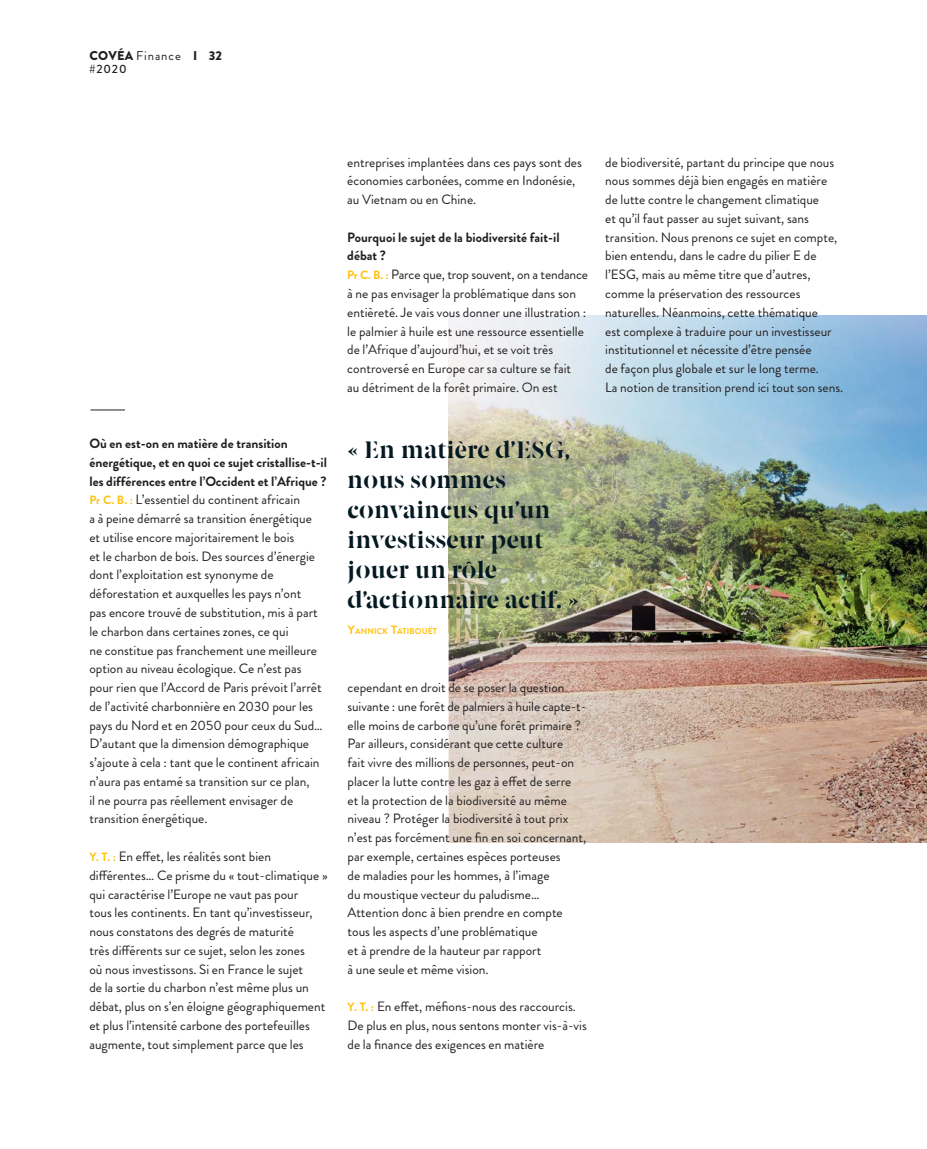
<style>
.page{position:relative;width:927px;height:1149px;background:#fff}
.page>*{position:absolute;margin:0;border:0;box-sizing:border-box;transform-origin:0 0}
.t1{font:700 24px/30px "Berlingske Serif St";letter-spacing:.025em;color:#051922}
.t2{font:13.5px/18.8px "Brandon Grotesque";color:#231f20}
.t3{font:900 12.75px "Brandon Grotesque";letter-spacing:.02em;color:#231f20}
.t4{font:500 12px "Brandon Grotesque";color:#231f20}
.t5{font:700 8.4px "Brandon Grotesque";letter-spacing:.015em;color:#ffc20e}
.s1{font-weight:400}
.s2{font-weight:700}
.s3{font-weight:700;font-size:12px;color:#ffc20e}
.s4{font-size:12px}
</style>
<div class="page">
<img style="left:449px;top:842px;width:478px;height:1px">
<img style="left:449px;top:316px;width:478px;height:526px">
<hr style="left:90px;top:409px;width:35px;height:1px;background:#231f20">
<p class="t3" style="left:89px;top:47px;width:134px">COVÉA <span class="s1">Finance</span> I 32</p>
<p class="t4" style="left:89px;top:60px;width:39px">#2020</p>
<p class="t2" style="left:89px;top:434px;width:239px"><span class="s2">Où en est-on en matière de transition énergétique, et en quoi ce sujet cristallise-t-il les différences entre l’Occident et l’Afrique ?<br></span><span class="s3">Pr C. B. :</span> L’essentiel du continent africain<br>a à peine démarré sa transition énergétique<br>et utilise encore majoritairement le bois<br>et le charbon de bois. Des sources d’énergie dont l’exploitation est synonyme de déforestation et auxquelles les pays n’ont<br>pas encore trouvé de substitution, mis à part le charbon dans certaines zones, ce qui<br>ne constitue pas franchement une meilleure option au niveau écologique. Ce n’est pas pour rien que l’Accord de Paris prévoit l’arrêt de l’activité charbonnière en 2030 pour les pays du Nord et en 2050 pour ceux du Sud… D’autant que la dimension démographique s’ajoute à cela : tant que le continent africain n’aura pas entamé sa transition sur ce plan,<br>il ne pourra pas réellement envisager de transition énergétique.</p>
<p class="t2" style="left:89px;top:846px;width:240px"><span class="s3">Y. T. :</span> En effet, les réalités sont bien différentes… Ce prisme du « tout-climatique » qui caractérise l’Europe ne vaut pas pour<br>tous les continents. En tant qu’investisseur, nous constatons des degrés de maturité<br>très différents sur ce sujet, selon les zones<br>où nous investissons. Si en France le sujet<br>de la sortie du charbon n’est même plus un débat, plus on s’en éloigne géographiquement et plus l’intensité carbone des portefeuilles augmente, tout simplement parce que les</p>
<p class="t2" style="left:347px;top:153px;width:236px">entreprises implantées dans ces pays sont des économies carbonées, comme en Indonésie, au Vietnam ou en Chine.</p>
<p class="t2" style="left:347px;top:228px;width:242px"><span class="s2">Pourquoi le sujet de la biodiversité fait-il débat ?<br></span><span class="s3">Pr C. B. :</span> Parce que, trop souvent, on a tendance à ne pas envisager la problématique dans son entièreté. Je vais vous donner une illustration : le palmier à huile est une ressource essentielle de l’Afrique d’aujourd’hui, et se voit très controversé en Europe car sa culture se fait<br>au détriment de la forêt primaire. On est</p>
<h1 class="t1" style="left:348px;top:434px;width:233px">« En matière d’ESG, nous sommes convaincus qu’un investisseur peut jouer un rôle d’actionnaire actif. »</h1>
<p class="t5" style="left:348px;top:624px;width:91px"><span class="s4">Y</span>ANNICK <span class="s4">T</span>ATIBOUËT</p>
<p class="t2" style="left:605px;top:153px;width:239px">de biodiversité, partant du principe que nous nous sommes déjà bien engagés en matière de lutte contre le changement climatique<br>et qu’il faut passer au sujet suivant, sans transition. Nous prenons ce sujet en compte, bien entendu, dans le cadre du pilier E de l’ESG, mais au même titre que d’autres, comme la préservation des ressources naturelles. Néanmoins, cette thématique<br>est complexe à traduire pour un investisseur institutionnel et nécessite d’être pensée<br>de façon plus globale et sur le long terme.<br>La notion de transition prend ici tout son sens.</p>
<p class="t2" style="left:348px;top:678px;width:240px">cependant en droit de se poser la question suivante : une forêt de palmiers à huile capte-t&shy;elle moins de carbone qu’une forêt primaire ?<br>Par ailleurs, considérant que cette culture<br>fait vivre des millions de personnes, peut-on placer la lutte contre les gaz à effet de serre<br>et la protection de la biodiversité au même niveau ? Protéger la biodiversité à tout prix n’est pas forcément une fin en soi concernant, par exemple, certaines espèces porteuses<br>de maladies pour les hommes, à l’image<br>du moustique vecteur du paludisme… Attention donc à bien prendre en compte tous les aspects d’une problématique<br>et à prendre de la hauteur par rapport<br>à une seule et même vision.</p>
<p class="t2" style="left:348px;top:996px;width:241px"><span class="s3">Y. T. :</span> En effet, méfions-nous des raccourcis.<br>De plus en plus, nous sentons monter vis-à-vis de la finance des exigences en matière</p>
</div>
